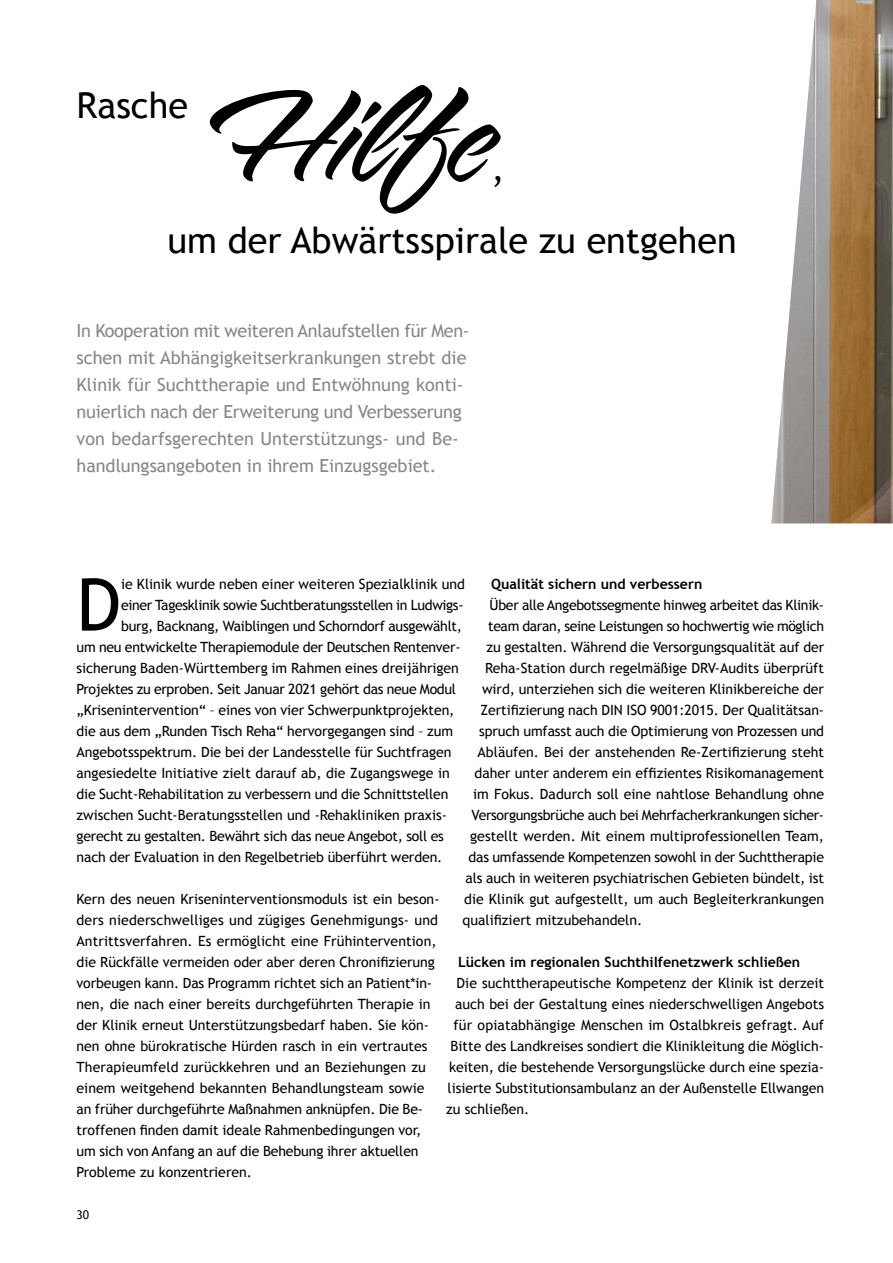
<style>
.page{position:relative;width:893px;height:1263px;background:#fff}
.page>*{position:absolute;margin:0;border:0;box-sizing:border-box;transform-origin:0 0}
.t1{font:165.15px "Alpine Script";letter-spacing:-.015em;color:#000}
.t2{font:72.75px "Trebuchet MS";color:#000}
.t3{font:36px "Trebuchet MS";color:#000}
.t4{font:18px/27px "Trebuchet MS";color:#878787}
.t5{font:14.1px/21px "Trebuchet MS";color:#000}
.t6{font:14.1px "Trebuchet MS";letter-spacing:-.02em;color:#000}
.t7{font:14.1px "Trebuchet MS";letter-spacing:-.025em;color:#000}
.t8{font:700 14.1px "Trebuchet MS";color:#000}
.t9{font:12px "Trebuchet MS";color:#000}
</style>
<div class="page">
<img style="left:771px;top:0;width:122px;height:523px">
<h3 class="t3" style="left:77px;top:84px;width:113px">Rasche</h3>
<h1 class="t1" style="left:200px;top:56px;width:293px">Hilfe</h1>
<h3 class="t3" style="left:492px;top:147px;width:15px">,</h3>
<h3 class="t3" style="left:167px;top:219px;width:571px">um der Abwärtsspirale zu entgehen</h3>
<p class="t4" style="left:77px;top:317px;width:394px">In Kooperation mit weiteren Anlaufstellen für Men&shy;schen mit Abhängigkeitserkrankungen strebt die Klinik für Suchttherapie und Entwöhnung konti&shy;nuierlich nach der Erweiterung und Verbesserung von bedarfsgerechten Unterstützungs- und Be&shy;handlungsangeboten in ihrem Einzugsgebiet.</p>
<p class="t8" style="left:491px;top:575px;width:213px">Qualität sichern und verbessern</p>
<p class="t7" style="left:490px;top:596px;width:336px">Über alle Angebotssegmente hinweg arbeitet das Klinik-</p>
<p class="t7" style="left:488px;top:617px;width:337px">team daran, seine Leistungen so hochwertig wie möglich</p>
<p class="t5" style="left:487px;top:636px;width:339px">zu gestalten. Während die Versorgungsqualität auf der</p>
<p class="t5" style="left:485px;top:657px;width:340px">Reha-Station durch regelmäßige DRV-Audits überprüft</p>
<p class="t5" style="left:482px;top:678px;width:343px">wird, unterziehen sich die weiteren Klinikbereiche der</p>
<p class="t5" style="left:481px;top:699px;width:345px">Zertifizierung nach DIN ISO 9001:2015. Der Qualitätsan-</p>
<p class="t5" style="left:479px;top:720px;width:347px">spruch umfasst auch die Optimierung von Prozessen und</p>
<p class="t5" style="left:478px;top:741px;width:348px">Abläufen. Bei der anstehenden Re-Zertifizierung steht</p>
<p class="t5" style="left:475px;top:762px;width:351px">daher unter anderem ein effizientes Risikomanagement</p>
<p class="t5" style="left:473px;top:783px;width:352px">im Fokus. Dadurch soll eine nahtlose Behandlung ohne</p>
<p class="t6" style="left:472px;top:806px;width:354px">Versorgungsbrüche auch bei Mehrfacherkrankungen sicher-</p>
<p class="t5" style="left:470px;top:825px;width:355px">gestellt werden. Mit einem multiprofessionellen Team,</p>
<p class="t5" style="left:469px;top:846px;width:357px">das umfassende Kompetenzen sowohl in der Suchttherapie</p>
<p class="t5" style="left:466px;top:867px;width:360px">als auch in weiteren psychiatrischen Gebieten bündelt, ist</p>
<p class="t5" style="left:464px;top:888px;width:362px">die Klinik gut aufgestellt, um auch Begleiterkrankungen</p>
<p class="t5" style="left:463px;top:909px;width:181px">qualifiziert mitzubehandeln.</p>
<p class="t8" style="left:458px;top:953px;width:343px">Lücken im regionalen Suchthilfenetzwerk schließen</p>
<p class="t5" style="left:457px;top:972px;width:369px">Die suchttherapeutische Kompetenz der Klinik ist derzeit</p>
<p class="t5" style="left:455px;top:993px;width:370px">auch bei der Gestaltung eines niederschwelligen Angebots</p>
<p class="t5" style="left:454px;top:1014px;width:372px">für opiatabhängige Menschen im Ostalbkreis gefragt. Auf</p>
<p class="t5" style="left:451px;top:1035px;width:375px">Bitte des Landkreises sondiert die Klinikleitung die Möglich-</p>
<p class="t5" style="left:449px;top:1056px;width:376px">keiten, die bestehende Versorgungslücke durch eine spezia-</p>
<p class="t5" style="left:448px;top:1077px;width:378px">lisierte Substitutionsambulanz an der Außenstelle Ellwangen</p>
<p class="t5" style="left:446px;top:1098px;width:85px">zu schließen.</p>
<h2 class="t2" style="left:77px;top:562px;width:46px">D</h2>
<p class="t5" style="left:121px;top:573px;width:345px">ie Klinik wurde neben einer weiteren Spezialklinik und</p>
<p class="t7" style="left:121px;top:596px;width:344px">einer Tagesklinik sowie Suchtberatungsstellen in Ludwigs-</p>
<p class="t5" style="left:121px;top:615px;width:342px">burg, Backnang, Waiblingen und Schorndorf ausgewählt,</p>
<p class="t6" style="left:77px;top:638px;width:385px">um neu entwickelte Therapiemodule der Deutschen Rentenver-</p>
<p class="t5" style="left:77px;top:657px;width:384px">sicherung Baden-Württemberg im Rahmen eines dreijährigen</p>
<p class="t6" style="left:77px;top:680px;width:381px">Projektes zu erproben. Seit Januar 2021 gehört das neue Modul</p>
<p class="t5" style="left:77px;top:699px;width:379px">„Krisenintervention“ – eines von vier Schwerpunktprojekten,</p>
<p class="t5" style="left:77px;top:720px;width:378px">die aus dem „Runden Tisch Reha“ hervorgegangen sind – zum</p>
<p class="t5" style="left:77px;top:741px;width:377px">Angebotsspektrum. Die bei der Landesstelle für Suchtfragen</p>
<p class="t5" style="left:77px;top:762px;width:375px">angesiedelte Initiative zielt darauf ab, die Zugangswege in</p>
<p class="t5" style="left:77px;top:783px;width:373px">die Sucht-Rehabilitation zu verbessern und die Schnittstellen</p>
<p class="t5" style="left:77px;top:804px;width:372px">zwischen Sucht-Beratungsstellen und -Rehakliniken praxis-</p>
<p class="t5" style="left:77px;top:825px;width:369px">gerecht zu gestalten. Bewährt sich das neue Angebot, soll es</p>
<p class="t5" style="left:77px;top:846px;width:367px">nach der Evaluation in den Regelbetrieb überführt werden.</p>
<p class="t5" style="left:77px;top:888px;width:364px">Kern des neuen Kriseninterventionsmoduls ist ein beson&shy;ders niederschwelliges und zügiges Genehmigungs- und Antrittsverfahren. Es ermöglicht eine Frühintervention, die Rückfälle vermeiden oder aber deren Chronifizierung vorbeugen kann. Das Programm richtet sich an Patient*in&shy;nen, die nach einer bereits durchgeführten Therapie in der Klinik erneut Unterstützungsbedarf haben. Sie kön&shy;nen ohne bürokratische Hürden rasch in ein vertrautes Therapieumfeld zurückkehren und an Beziehungen zu einem weitgehend bekannten Behandlungsteam sowie an früher durchgeführte Maßnahmen anknüpfen. Die Be&shy;troffenen finden damit ideale Rahmenbedingungen vor, um sich von Anfang an auf die Behebung ihrer aktuellen Probleme zu konzentrieren.</p>
<p class="t9" style="left:77px;top:1207px;width:14px">30</p>
</div>
